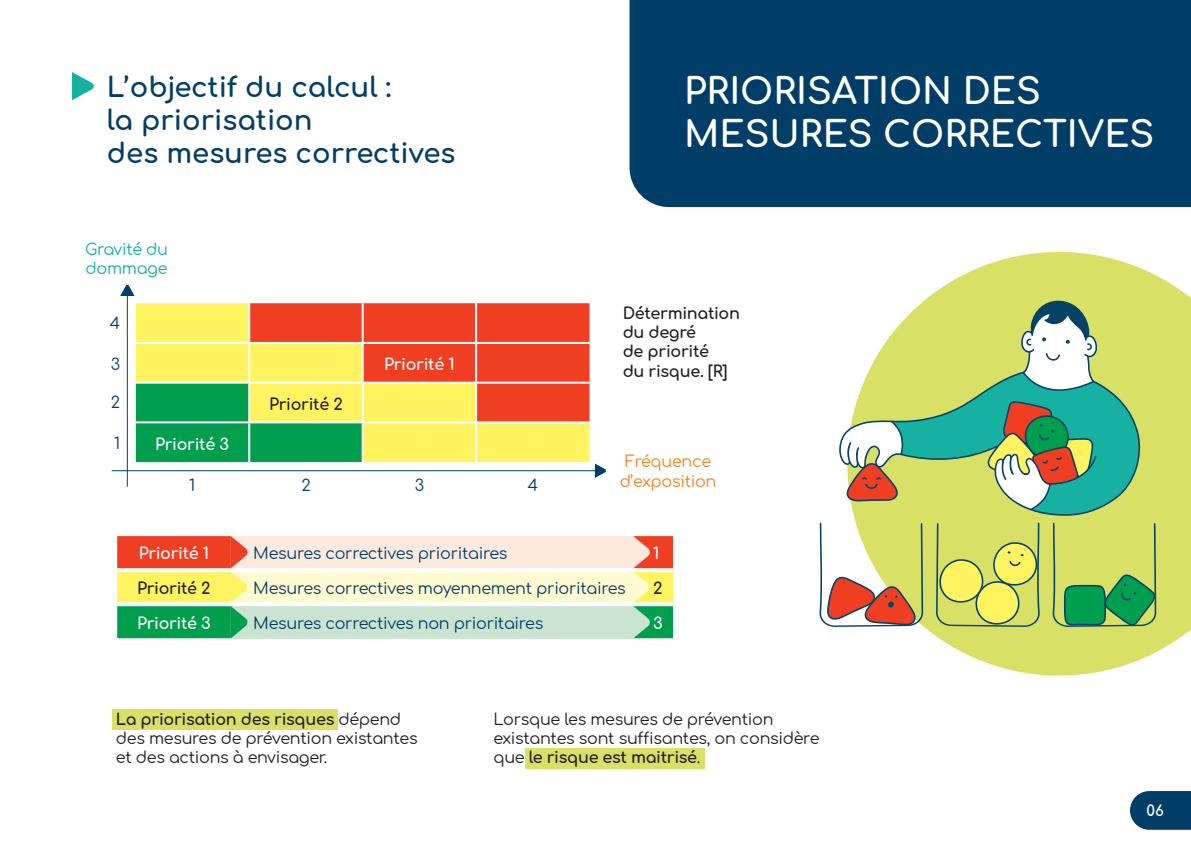
<style>
.page{position:relative;width:1191px;height:851px;background:#fff}
.page>*{position:absolute;margin:0;border:0;box-sizing:border-box;transform-origin:0 0}
.t1{font:700 36px/43.2px "Comfortaa";color:#fff}
.t2{font:700 27.6px/33px "Comfortaa";color:#003e68}
.t3{font:16px/19.2px "Comfortaa";letter-spacing:-.02em;color:#231f20}
.t4{font:16px "Comfortaa";letter-spacing:-.02em;color:#003e68}
.t5{font:700 16px/19.2px "Comfortaa";letter-spacing:-.02em;color:#231f20}
.t6{font:700 16px "Comfortaa";letter-spacing:-.02em;color:#fff}
.t7{font:16px/19.2px "Comfortaa";letter-spacing:-.02em;color:#f58220;text-align:center}
.t8{font:16px/19.2px "Comfortaa";letter-spacing:-.02em;color:#16b1a1}
.t9{font:700 15px "Comfortaa";color:#fff}
.s1{font-weight:700}
</style>
<div class="page">
<div style="left:629px;top:0;width:562px;height:207px;background:#003e68"></div>
<svg style="left:847px;top:252px;width:344px;height:423px;fill:#d8e166"></svg>
<svg style="left:1130px;top:791px;width:61px;height:38px;background:#104a71"></svg>
<svg style="left:72px;top:72px;width:22px;height:28px"></svg>
<svg style="left:117px;top:536px;width:556px;height:102px;background:#dbd9b4"></svg>
<svg style="left:136px;top:303px;width:453px;height:159px;background:#c9a047"></svg>
<hr style="left:136px;top:342px;width:113px;height:2px;background:#fff">
<hr style="left:249px;top:342px;width:114px;height:2px;background:#fff">
<hr style="left:363px;top:342px;width:113px;height:2px;background:#fff">
<hr style="left:476px;top:342px;width:113px;height:2px;background:#fff">
<hr style="left:136px;top:381px;width:113px;height:2px;background:#fff">
<hr style="left:249px;top:381px;width:114px;height:2px;background:#fff">
<hr style="left:363px;top:381px;width:113px;height:2px;background:#fff">
<hr style="left:476px;top:381px;width:113px;height:2px;background:#fff">
<hr style="left:136px;top:421px;width:113px;height:2px;background:#fff">
<hr style="left:249px;top:421px;width:114px;height:2px;background:#fff">
<hr style="left:363px;top:421px;width:113px;height:2px;background:#fff">
<hr style="left:476px;top:421px;width:113px;height:2px;background:#fff">
<hr style="left:248px;top:303px;width:2px;height:39px;background:#fff">
<hr style="left:362px;top:303px;width:2px;height:39px;background:#fff">
<hr style="left:475px;top:303px;width:2px;height:39px;background:#fff">
<hr style="left:248px;top:344px;width:2px;height:37px;background:#fff">
<hr style="left:362px;top:344px;width:2px;height:37px;background:#fff">
<hr style="left:475px;top:344px;width:2px;height:37px;background:#fff">
<hr style="left:248px;top:383px;width:2px;height:38px;background:#fff">
<hr style="left:362px;top:383px;width:2px;height:38px;background:#fff">
<hr style="left:475px;top:383px;width:2px;height:38px;background:#fff">
<hr style="left:248px;top:423px;width:2px;height:39px;background:#fff">
<hr style="left:362px;top:423px;width:2px;height:39px;background:#fff">
<hr style="left:475px;top:423px;width:2px;height:39px;background:#fff">
<svg style="left:120px;top:284px;width:15px;height:12px"></svg>
<hr style="left:127px;top:290px;width:1px;height:196px;background:#003e68">
<svg style="left:595px;top:463px;width:11px;height:15px"></svg>
<hr style="left:112px;top:470px;width:490px;height:1px;background:#003e68">
<svg style="left:819px;top:522px;width:104px;height:104px"></svg>
<svg style="left:936px;top:522px;width:104px;height:109px;background:#d0d763"></svg>
<svg style="left:1052px;top:522px;width:104px;height:104px;background:#8fc360"></svg>
<svg style="left:839px;top:300px;width:303px;height:215px"></svg>
<div style="left:112px;top:708px;width:226px;height:21px;background:#d8e166"></div>
<div style="left:525px;top:747px;width:179px;height:21px;background:#d8e166"></div>
<h2 class="t2" style="left:107px;top:67px;width:350px">L’objectif du calcul :<br>la priorisation<br>des mesures correctives</h2>
<p class="t8" style="left:85px;top:238px;width:85px">Gravité du dommage</p>
<p class="t4" style="left:110px;top:309px;width:12px">4</p>
<p class="t4" style="left:111px;top:349px;width:11px">3</p>
<p class="t4" style="left:111px;top:387px;width:11px">2</p>
<p class="t4" style="left:114px;top:429px;width:8px">1</p>
<p class="t6" style="left:155px;top:429px;width:75px">Priorité 3</p>
<p class="t5" style="left:269px;top:392px;width:75px">Priorité 2</p>
<p class="t6" style="left:384px;top:349px;width:72px">Priorité 1</p>
<p class="t4" style="left:189px;top:471px;width:8px">1</p>
<p class="t4" style="left:302px;top:471px;width:11px">2</p>
<p class="t4" style="left:415px;top:471px;width:11px">3</p>
<p class="t4" style="left:527px;top:471px;width:12px">4</p>
<h1 class="t1" style="left:684px;top:65px;width:472px">PRIORISATION DES<br>MESURES CORRECTIVES</h1>
<p class="t5" style="left:622px;top:301px;width:119px">Détermination du degré<br>de priorité<br>du risque. [R]</p>
<p class="t7" style="left:620px;top:450px;width:98px">Fréquence d’exposition</p>
<p class="t6" style="left:139px;top:539px;width:72px">Priorité 1</p>
<p class="t4" style="left:253px;top:539px;width:256px">Mesures correctives prioritaires</p>
<p class="t6" style="left:653px;top:539px;width:8px">1</p>
<p class="t5" style="left:137px;top:576px;width:75px">Priorité 2</p>
<p class="t4" style="left:253px;top:574px;width:374px">Mesures correctives moyennement prioritaires</p>
<p class="t5" style="left:653px;top:576px;width:11px">2</p>
<p class="t6" style="left:137px;top:609px;width:75px">Priorité 3</p>
<p class="t4" style="left:253px;top:609px;width:291px">Mesures correctives non prioritaires</p>
<p class="t6" style="left:653px;top:609px;width:11px">3</p>
<p class="t3" style="left:116px;top:707px;width:303px"><span class="s1">La priorisation des risques</span> dépend des mesures de prévention existantes et des actions à envisager.</p>
<p class="t3" style="left:493px;top:707px;width:327px">Lorsque les mesures de prévention existantes sont suffisantes, on considère que <span class="s1">le risque est maitrisé</span>.</p>
<p class="t9" style="left:1146px;top:796px;width:19px">06</p>
</div>
